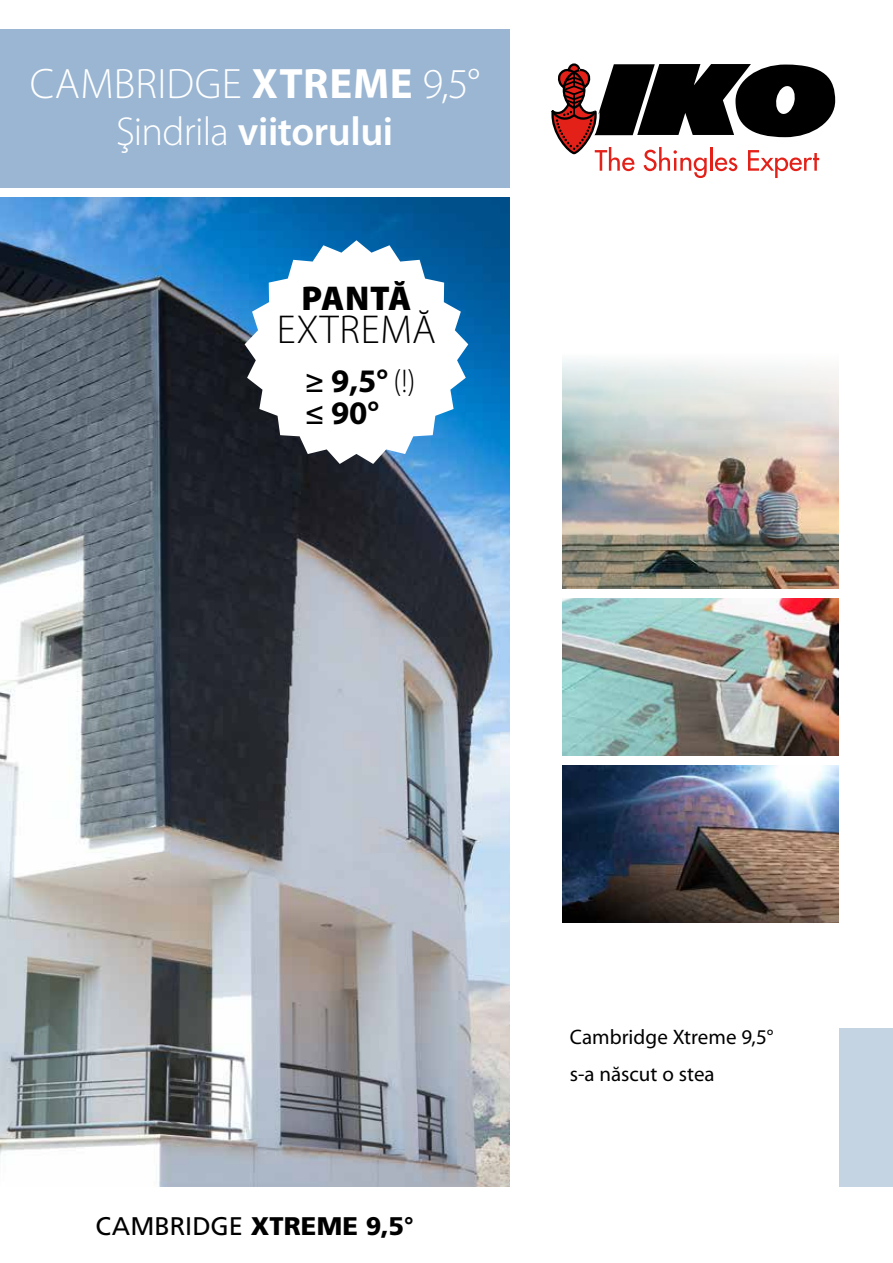
<style>
.page{position:relative;width:893px;height:1263px;background:#fff}
.page>*{position:absolute;margin:0;border:0;box-sizing:border-box;transform-origin:0 0}
.t1{font:300 42.75px "Myriad Pro";letter-spacing:.005em;color:#fff}
.t2{font:600 40.5px "Myriad Pro";letter-spacing:-.01em;color:#fff}
.t3{font:300 40.5px "Myriad Pro";letter-spacing:.02em;color:#000}
.t4{font:900 34.5px "Myriad Pro";letter-spacing:-.005em;color:#000}
.t5{font:700 33px/31.5px "Myriad Pro";color:#000}
.t6{font:900 25.5px "Frutiger";letter-spacing:.005em;color:#000}
.t7{font:21px/37.5px "Myriad Pro";color:#000}
.s1{font-weight:700}
.s2{font-weight:300}
.s3{font-weight:600}
.s4{font-weight:300;font-stretch:condensed}
.s5{font-weight:400}
</style>
<div class="page">
<div style="left:839px;top:1028px;width:54px;height:158px;background:#c5d4e2"></div>
<img style="left:562px;top:359px;width:276px;height:229px">
<img style="left:562px;top:765px;width:276px;height:157px">
<img style="left:562px;top:598px;width:276px;height:157px">
<img style="left:0;top:198px;width:509px;height:988px">
<div style="left:0;top:29px;width:509px;height:159px;background:#9ab6d3"></div>
<svg style="left:551px;top:63px;width:284px;height:115px"></svg>
<svg style="left:245px;top:240px;width:223px;height:224px"></svg>
<h1 class="t1" style="left:30px;top:58px;width:452px">CAMBRIDGE <span class="s1">XTREME</span> 9,5°</h1>
<h2 class="t2" style="left:116px;top:106px;width:278px"><span class="s2">Şindrila</span> viitorului</h2>
<h3 class="t4" style="left:301px;top:275px;width:111px">PANTĂ</h3>
<h2 class="t3" style="left:277px;top:305px;width:160px">EXTREMĂ</h2>
<h3 class="t5" style="left:305px;top:364px;width:113px"><span class="s3">≥</span> 9,5° <span class="s4">(!) </span><span class="s3">≤</span> 90°</h3>
<p class="t6" style="left:96px;top:1210px;width:320px"><span class="s5">CAMBRIDGE</span> XTREME 9,5°</p>
<p class="t7" style="left:570px;top:1018px;width:205px">Cambridge Xtreme 9,5° s-a născut o stea</p>
</div>
